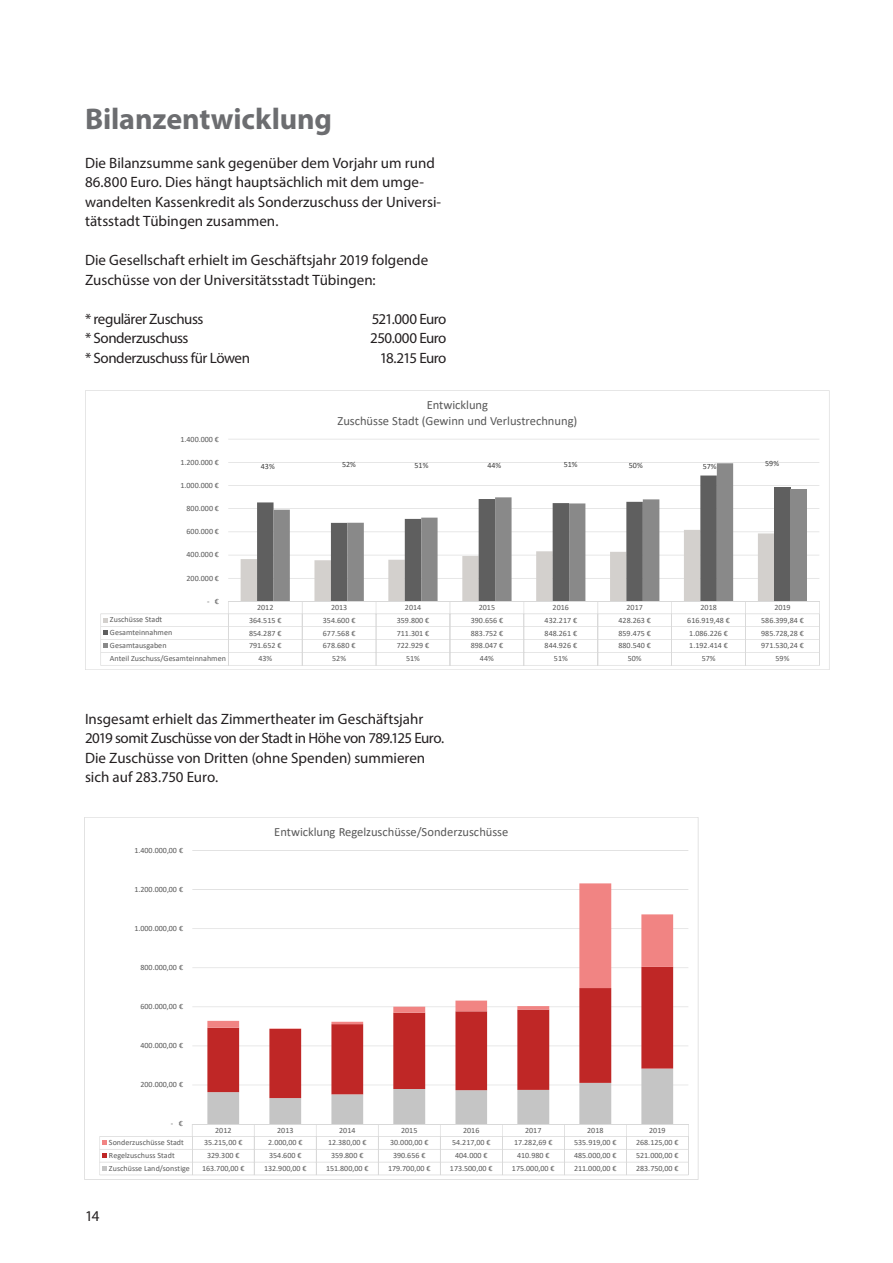
<style>
.page{position:relative;width:893px;height:1263px;background:#fff}
.page>*{position:absolute;margin:0;border:0;box-sizing:border-box;transform-origin:0 0}
.t1{font:700 30px "Myriad Pro";letter-spacing:-.005em;color:#6c6d70}
.t2{font:15px/19.5px "Myriad Pro";color:#231f20}
.t3{font:15px "Myriad Pro";letter-spacing:-.035em;color:#231f20}
.t4{font:15px "Myriad Pro";letter-spacing:-.03em;color:#231f20}
.t5{font:15px "Myriad Pro";letter-spacing:-.06em;color:#231f20}
.t6{font:12.6px/15.3px "Calibri";letter-spacing:-.005em;color:#595959;text-align:center}
.t7{font:12.45px "Calibri";color:#595959}
.t8{font:8.1px "Calibri";color:#595959}
.t9{font:8.1px "Calibri";color:#404040}
.t10{font:7.95px "Calibri";color:#595959}
</style>
<div class="page">
<svg style="left:85px;top:390px;width:744px;height:280px"></svg>
<svg style="left:84px;top:817px;width:614px;height:363px"></svg>
<h1 class="t1" style="left:85px;top:99px;width:249px">Bilanzentwicklung</h1>
<h2 class="t2" style="left:85px;top:153px;width:358px">Die Bilanzsumme sank gegenüber dem Vorjahr um rund 86.800 Euro. Dies hängt hauptsächlich mit dem umge&shy;wandelten Kassenkredit als Sonderzuschuss der Universi&shy;tätsstadt Tübingen zusammen.</h2>
<h2 class="t2" style="left:85px;top:250px;width:345px">Die Gesellschaft erhielt im Geschäftsjahr 2019 folgende<br>Zuschüsse von der Universitätsstadt Tübingen:</h2>
<h2 class="t3" style="left:85px;top:310px;width:120px">* regulärer Zuschuss</h2>
<h2 class="t3" style="left:372px;top:310px;width:76px">521.000 Euro</h2>
<h2 class="t4" style="left:85px;top:329px;width:105px">* Sonderzuschuss</h2>
<h2 class="t3" style="left:370px;top:329px;width:78px">250.000 Euro</h2>
<h2 class="t4" style="left:85px;top:349px;width:166px">* Sonderzuschuss für Löwen</h2>
<h2 class="t5" style="left:380px;top:349px;width:68px">18.215 Euro</h2>
<p class="t8" style="left:180px;top:433px;width:40px">1.400.000 €</p>
<p class="t8" style="left:180px;top:456px;width:40px">1.200.000 €</p>
<p class="t8" style="left:180px;top:480px;width:40px">1.000.000 €</p>
<p class="t8" style="left:187px;top:503px;width:34px">800.000 €</p>
<p class="t8" style="left:187px;top:526px;width:34px">600.000 €</p>
<p class="t8" style="left:187px;top:549px;width:34px">400.000 €</p>
<p class="t8" style="left:187px;top:572px;width:34px">200.000 €</p>
<p class="t8" style="left:207px;top:595px;width:13px">- €</p>
<p class="t9" style="left:261px;top:461px;width:15px">43%</p>
<h3 class="t6" style="left:337px;top:397px;width:241px">Entwicklung<br>Zuschüsse Stadt (Gewinn und Verlustrechnung)</h3>
<p class="t9" style="left:342px;top:458px;width:15px">52%</p>
<p class="t9" style="left:414px;top:459px;width:15px">51%</p>
<p class="t9" style="left:488px;top:459px;width:15px">44%</p>
<p class="t9" style="left:564px;top:458px;width:15px">51%</p>
<p class="t9" style="left:629px;top:460px;width:15px">50%</p>
<p class="t9" style="left:703px;top:461px;width:15px">57%</p>
<p class="t9" style="left:765px;top:457px;width:15px">59%</p>
<p class="t8" style="left:257px;top:602px;width:18px">2012</p>
<p class="t8" style="left:331px;top:602px;width:18px">2013</p>
<p class="t8" style="left:405px;top:602px;width:18px">2014</p>
<p class="t8" style="left:479px;top:602px;width:18px">2015</p>
<p class="t8" style="left:553px;top:602px;width:18px">2016</p>
<p class="t8" style="left:626px;top:602px;width:18px">2017</p>
<p class="t8" style="left:700px;top:602px;width:18px">2018</p>
<p class="t8" style="left:774px;top:602px;width:18px">2019</p>
<p class="t8" style="left:110px;top:614px;width:54px">Zuschüsse Stadt</p>
<p class="t8" style="left:249px;top:614px;width:34px">364.515 €</p>
<p class="t8" style="left:323px;top:614px;width:34px">354.600 €</p>
<p class="t8" style="left:397px;top:614px;width:34px">359.800 €</p>
<p class="t8" style="left:471px;top:614px;width:34px">390.656 €</p>
<p class="t8" style="left:545px;top:614px;width:34px">432.217 €</p>
<p class="t8" style="left:618px;top:614px;width:34px">428.263 €</p>
<p class="t8" style="left:687px;top:614px;width:44px">616.919,48 €</p>
<p class="t8" style="left:761px;top:614px;width:44px">586.399,84 €</p>
<p class="t8" style="left:110px;top:627px;width:64px">Gesamteinnahmen</p>
<p class="t8" style="left:249px;top:627px;width:34px">854.287 €</p>
<p class="t8" style="left:323px;top:627px;width:34px">677.568 €</p>
<p class="t8" style="left:397px;top:627px;width:34px">711.301 €</p>
<p class="t8" style="left:471px;top:627px;width:34px">883.752 €</p>
<p class="t8" style="left:545px;top:627px;width:34px">848.261 €</p>
<p class="t8" style="left:618px;top:627px;width:34px">859.475 €</p>
<p class="t8" style="left:689px;top:627px;width:40px">1.086.226 €</p>
<p class="t8" style="left:761px;top:627px;width:44px">985.728,28 €</p>
<p class="t8" style="left:110px;top:640px;width:58px">Gesamtausgaben</p>
<p class="t8" style="left:249px;top:640px;width:34px">791.652 €</p>
<p class="t8" style="left:323px;top:640px;width:34px">678.680 €</p>
<p class="t8" style="left:397px;top:640px;width:34px">722.929 €</p>
<p class="t8" style="left:471px;top:640px;width:34px">898.047 €</p>
<p class="t8" style="left:545px;top:640px;width:34px">844.926 €</p>
<p class="t8" style="left:618px;top:640px;width:34px">880.540 €</p>
<p class="t8" style="left:689px;top:640px;width:40px">1.192.414 €</p>
<p class="t8" style="left:761px;top:640px;width:44px">971.530,24 €</p>
<p class="t8" style="left:110px;top:653px;width:117px">Anteil Zuschuss/Gesamteinnahmen</p>
<p class="t8" style="left:258px;top:653px;width:15px">43%</p>
<p class="t8" style="left:332px;top:653px;width:15px">52%</p>
<p class="t8" style="left:406px;top:653px;width:15px">51%</p>
<p class="t8" style="left:480px;top:653px;width:15px">44%</p>
<p class="t8" style="left:554px;top:653px;width:15px">51%</p>
<p class="t8" style="left:628px;top:653px;width:15px">50%</p>
<p class="t8" style="left:702px;top:653px;width:15px">57%</p>
<p class="t8" style="left:775px;top:653px;width:15px">59%</p>
<h2 class="t2" style="left:85px;top:709px;width:361px">Insgesamt erhielt das Zimmertheater im Geschäftsjahr 2019 somit Zuschüsse von der Stadt in Höhe von 789.125 Euro.<br>Die Zuschüsse von Dritten (ohne Spenden) summieren sich auf 283.750 Euro.</h2>
<p class="t10" style="left:134px;top:845px;width:50px">1.400.000,00 €</p>
<p class="t10" style="left:134px;top:884px;width:50px">1.200.000,00 €</p>
<p class="t10" style="left:134px;top:923px;width:50px">1.000.000,00 €</p>
<p class="t10" style="left:140px;top:962px;width:44px">800.000,00 €</p>
<p class="t10" style="left:140px;top:1001px;width:44px">600.000,00 €</p>
<p class="t10" style="left:140px;top:1040px;width:44px">400.000,00 €</p>
<p class="t10" style="left:140px;top:1079px;width:44px">200.000,00 €</p>
<p class="t10" style="left:171px;top:1118px;width:13px">- €</p>
<h3 class="t7" style="left:274px;top:823px;width:236px">Entwicklung Regelzuschüsse/Sonderzuschüsse</h3>
<p class="t10" style="left:215px;top:1124px;width:18px">2012</p>
<p class="t10" style="left:277px;top:1124px;width:18px">2013</p>
<p class="t10" style="left:339px;top:1124px;width:18px">2014</p>
<p class="t10" style="left:401px;top:1124px;width:18px">2015</p>
<p class="t10" style="left:463px;top:1124px;width:18px">2016</p>
<p class="t10" style="left:525px;top:1124px;width:18px">2017</p>
<p class="t10" style="left:587px;top:1124px;width:18px">2018</p>
<p class="t10" style="left:649px;top:1124px;width:18px">2019</p>
<p class="t10" style="left:109px;top:1137px;width:76px">Sonderzuschüsse Stadt</p>
<p class="t10" style="left:204px;top:1137px;width:40px">35.215,00 €</p>
<p class="t10" style="left:268px;top:1137px;width:36px">2.000,00 €</p>
<p class="t10" style="left:328px;top:1137px;width:40px">12.380,00 €</p>
<p class="t10" style="left:390px;top:1137px;width:40px">30.000,00 €</p>
<p class="t10" style="left:452px;top:1137px;width:40px">54.217,00 €</p>
<p class="t10" style="left:514px;top:1137px;width:40px">17.282,69 €</p>
<p class="t10" style="left:574px;top:1137px;width:44px">535.919,00 €</p>
<p class="t10" style="left:636px;top:1137px;width:44px">268.125,00 €</p>
<p class="t10" style="left:109px;top:1150px;width:67px">Regelzuschuss Stadt</p>
<p class="t10" style="left:207px;top:1150px;width:34px">329.300 €</p>
<p class="t10" style="left:269px;top:1150px;width:34px">354.600 €</p>
<p class="t10" style="left:331px;top:1150px;width:34px">359.800 €</p>
<p class="t10" style="left:393px;top:1150px;width:34px">390.656 €</p>
<p class="t10" style="left:455px;top:1150px;width:34px">404.000 €</p>
<p class="t10" style="left:517px;top:1150px;width:34px">410.980 €</p>
<p class="t10" style="left:574px;top:1150px;width:44px">485.000,00 €</p>
<p class="t10" style="left:636px;top:1150px;width:44px">521.000,00 €</p>
<p class="t10" style="left:109px;top:1162px;width:82px">Zuschüsse Land/sonstige</p>
<p class="t10" style="left:202px;top:1163px;width:44px">163.700,00 €</p>
<p class="t10" style="left:264px;top:1163px;width:44px">132.900,00 €</p>
<p class="t10" style="left:326px;top:1163px;width:44px">151.800,00 €</p>
<p class="t10" style="left:388px;top:1163px;width:44px">179.700,00 €</p>
<p class="t10" style="left:450px;top:1163px;width:44px">173.500,00 €</p>
<p class="t10" style="left:512px;top:1163px;width:44px">175.000,00 €</p>
<p class="t10" style="left:574px;top:1163px;width:44px">211.000,00 €</p>
<p class="t10" style="left:636px;top:1163px;width:44px">283.750,00 €</p>
<h2 class="t2" style="left:85px;top:1206px;width:16px">14</h2>
</div>
